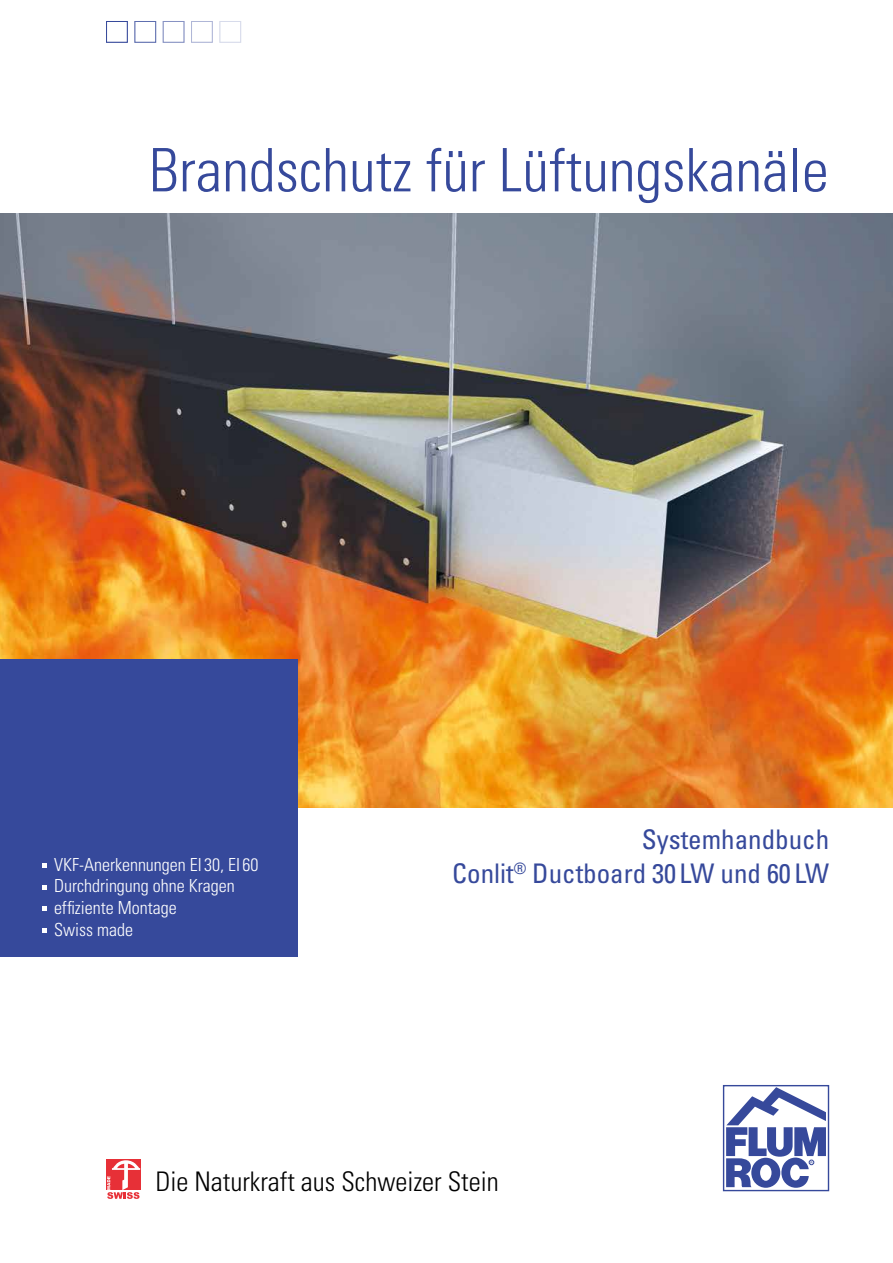
<style>
.page{position:relative;width:893px;height:1263px;background:#fff}
.page>*{position:absolute;margin:0;border:0;box-sizing:border-box;transform-origin:0 0}
.t1{font:300 condensed 60px "Univers LT Std";color:#36499b}
.t2{font:condensed 27px/34.5px "Univers LT Std";color:#36499b;text-align:right}
.t3{font:300 condensed 27px "Univers LT Std";color:#000}
.t4{font:300 condensed 18px/21.6px "Univers LT Std";color:#fff}
</style>
<div class="page">
<div style="left:723px;top:1085px;width:106px;height:106px;border:1px solid #36499b"></div>
<svg style="left:726px;top:1087px;width:100px;height:101px"></svg>
<div style="left:106px;top:1159px;width:34px;height:31px;background:#e73037"></div>
<svg style="left:107px;top:1160px;width:33px;height:39px"></svg>
<div style="left:220px;top:21px;width:21px;height:22px;border:1px solid #d7dbeb"></div>
<div style="left:191px;top:21px;width:22px;height:22px;border:1px solid #afb6d7"></div>
<div style="left:163px;top:21px;width:21px;height:22px;border:1px solid #8792c3"></div>
<div style="left:135px;top:21px;width:21px;height:22px;border:1px solid #5e6eaf"></div>
<div style="left:106px;top:21px;width:22px;height:22px;border:1px solid #36499b"></div>
<img style="left:0;top:213px;width:893px;height:594px">
<div style="left:0;top:659px;width:298px;height:298px;background:#36499b"></div>
<svg style="left:43px;top:863px;width:4px;height:5px"></svg>
<svg style="left:43px;top:885px;width:4px;height:4px"></svg>
<svg style="left:43px;top:906px;width:4px;height:5px"></svg>
<svg style="left:43px;top:928px;width:4px;height:4px"></svg>
<h1 class="t1" style="left:149px;top:134px;width:681px">Brandschutz für Lüftungskanäle</h1>
<p class="t4" style="left:54px;top:854px;width:206px">VKF-Anerkennungen EI 30, EI 60<br>Durchdringung ohne Kragen effiziente Montage<br>Swiss made</p>
<h2 class="t2" style="left:452px;top:821px;width:378px">Systemhandbuch<br>Conlit<sup>®</sup> Ductboard 30 LW und 60 LW</h2>
<h2 class="t3" style="left:155px;top:1165px;width:345px">Die Naturkraft aus Schweizer Stein</h2>
</div>
